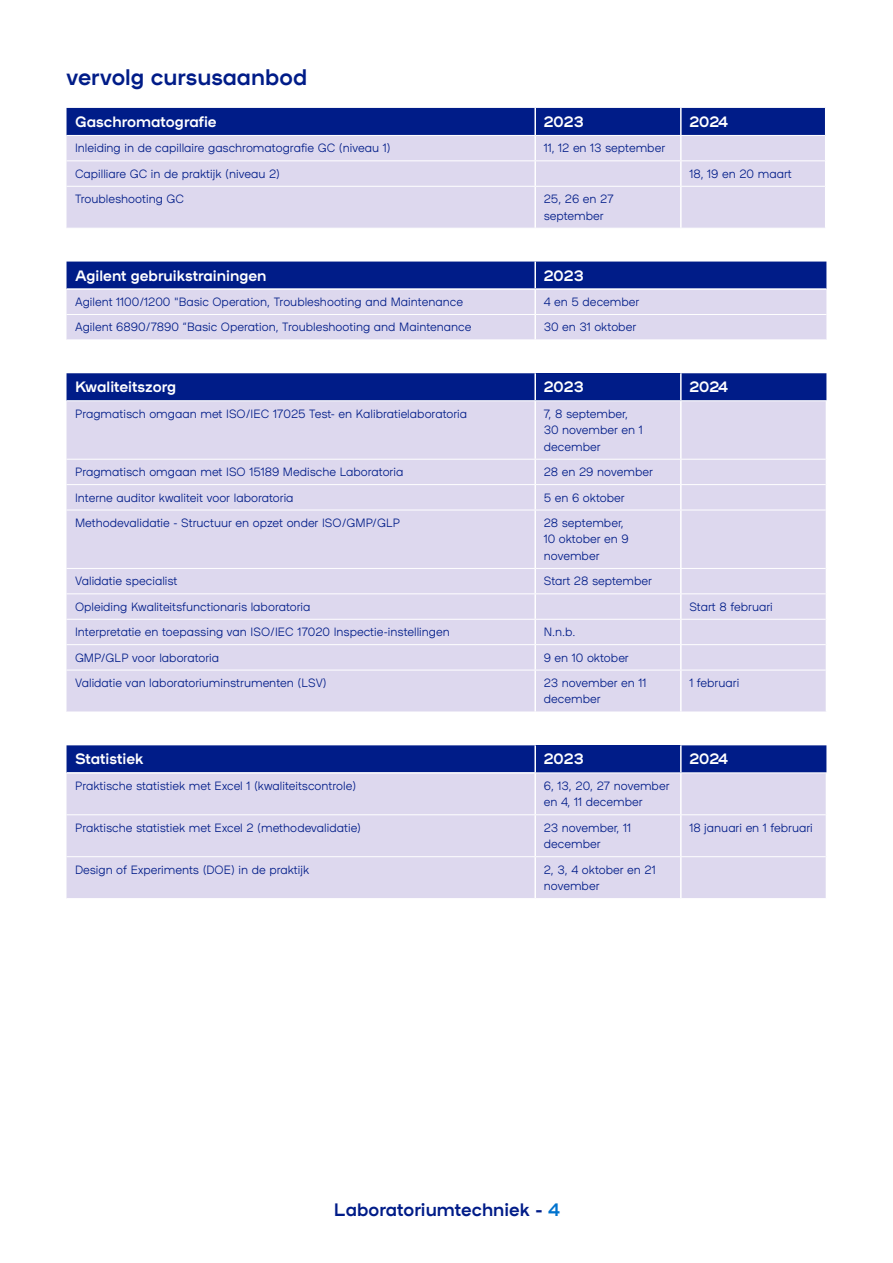
<style>
.page{position:relative;width:893px;height:1263px;background:#fff}
.page>*{position:absolute;margin:0;border:0;box-sizing:border-box;transform-origin:0 0}
.donker_kopje_inleidi{font:22.5px "Plaax 6 Ney 46 Bold";color:#001c88}
.t1{font:18px "Plaax 6 Ney 46 Bold";color:#001c88}
.tabel_kop{font:15px "Plaax 6 Ney 46 Bold";color:#fff}
.Platte_tekst{font:15px "Plaax 6 Ney 46 Bold";color:#fff}
.Platte_tekst-2{font:12px/16.5px "Plaax 6 Ney 26 Light";color:#001c88}
.s1{color:#0073ce}
</style>
<div class="page">
<div style="left:67px;top:187px;width:758px;height:41px;background:#ddd8ee"></div>
<hr style="left:534px;top:187px;width:2px;height:41px;background:#fff">
<hr style="left:680px;top:187px;width:2px;height:41px;background:#fff">
<svg style="left:67px;top:108px;width:759px;height:78px;background:#9097ca"></svg>
<hr style="left:67px;top:135px;width:468px;height:1px;background:#fff">
<hr style="left:535px;top:135px;width:146px;height:1px;background:#fff">
<hr style="left:681px;top:135px;width:144px;height:1px;background:#fff">
<svg style="left:67px;top:262px;width:759px;height:77px;background:#8f95ca"></svg>
<hr style="left:534px;top:262px;width:2px;height:26px;background:#fff">
<hr style="left:67px;top:288px;width:468px;height:2px;background:#fff">
<hr style="left:535px;top:288px;width:291px;height:2px;background:#fff">
<hr style="left:534px;top:290px;width:2px;height:24px;background:#fff">
<hr style="left:534px;top:315px;width:2px;height:24px;background:#fff">
<hr style="left:67px;top:314px;width:468px;height:1px;background:#fff">
<hr style="left:535px;top:314px;width:291px;height:1px;background:#fff">
<div style="left:67px;top:373px;width:759px;height:27px;background:#001c88"></div>
<div style="left:535px;top:373px;width:146px;height:28px;background:#001c88"></div>
<div style="left:67px;top:401px;width:759px;height:311px;background:#ddd8ee"></div>
<hr style="left:67px;top:459px;width:468px;height:1px;background:#fff">
<hr style="left:67px;top:484px;width:468px;height:1px;background:#fff">
<hr style="left:67px;top:510px;width:468px;height:1px;background:#fff">
<hr style="left:67px;top:568px;width:468px;height:1px;background:#fff">
<hr style="left:67px;top:593px;width:468px;height:1px;background:#fff">
<hr style="left:67px;top:619px;width:468px;height:1px;background:#fff">
<hr style="left:67px;top:644px;width:468px;height:1px;background:#fff">
<hr style="left:67px;top:670px;width:468px;height:1px;background:#fff">
<hr style="left:534px;top:401px;width:2px;height:58px;background:#fff">
<hr style="left:534px;top:460px;width:2px;height:24px;background:#fff">
<hr style="left:534px;top:485px;width:2px;height:25px;background:#fff">
<hr style="left:534px;top:510px;width:2px;height:58px;background:#fff">
<hr style="left:534px;top:569px;width:2px;height:24px;background:#fff">
<hr style="left:534px;top:594px;width:2px;height:25px;background:#fff">
<hr style="left:534px;top:620px;width:2px;height:24px;background:#fff">
<hr style="left:680px;top:401px;width:2px;height:58px;background:#fff">
<hr style="left:680px;top:485px;width:2px;height:25px;background:#fff">
<hr style="left:680px;top:510px;width:2px;height:58px;background:#fff">
<hr style="left:680px;top:569px;width:2px;height:24px;background:#fff">
<hr style="left:680px;top:594px;width:2px;height:25px;background:#fff">
<hr style="left:680px;top:620px;width:2px;height:24px;background:#fff">
<hr style="left:535px;top:459px;width:146px;height:1px;background:#fff">
<hr style="left:535px;top:484px;width:146px;height:1px;background:#fff">
<hr style="left:535px;top:510px;width:146px;height:1px;background:#fff">
<hr style="left:681px;top:510px;width:145px;height:1px;background:#fff">
<hr style="left:535px;top:568px;width:146px;height:1px;background:#fff">
<hr style="left:681px;top:568px;width:145px;height:1px;background:#fff">
<hr style="left:535px;top:593px;width:146px;height:1px;background:#fff">
<hr style="left:681px;top:593px;width:145px;height:1px;background:#fff">
<hr style="left:535px;top:619px;width:146px;height:1px;background:#fff">
<hr style="left:681px;top:619px;width:145px;height:1px;background:#fff">
<hr style="left:534px;top:373px;width:2px;height:27px;background:#fff">
<hr style="left:680px;top:373px;width:2px;height:27px;background:#fff">
<hr style="left:535px;top:400px;width:146px;height:1px;background:#fff">
<hr style="left:534px;top:645px;width:2px;height:25px;background:#fff">
<hr style="left:534px;top:670px;width:2px;height:42px;background:#fff">
<hr style="left:535px;top:644px;width:146px;height:1px;background:#fff">
<hr style="left:681px;top:644px;width:145px;height:1px;background:#fff">
<hr style="left:680px;top:645px;width:2px;height:25px;background:#fff">
<hr style="left:680px;top:670px;width:2px;height:42px;background:#fff">
<hr style="left:535px;top:670px;width:146px;height:1px;background:#fff">
<hr style="left:681px;top:670px;width:145px;height:1px;background:#fff">
<hr style="left:680px;top:460px;width:2px;height:24px;background:#fff">
<hr style="left:681px;top:459px;width:145px;height:1px;background:#fff">
<hr style="left:681px;top:484px;width:145px;height:1px;background:#fff">
<div style="left:67px;top:745px;width:759px;height:27px;background:#001c88"></div>
<div style="left:535px;top:745px;width:146px;height:28px;background:#001c88"></div>
<div style="left:67px;top:773px;width:759px;height:125px;background:#ddd8ee"></div>
<hr style="left:67px;top:772px;width:469px;height:2px;background:#fff">
<hr style="left:67px;top:814px;width:468px;height:1px;background:#fff">
<hr style="left:67px;top:856px;width:468px;height:1px;background:#fff">
<hr style="left:534px;top:774px;width:2px;height:40px;background:#fff">
<hr style="left:534px;top:815px;width:2px;height:41px;background:#fff">
<hr style="left:534px;top:857px;width:2px;height:41px;background:#fff">
<hr style="left:680px;top:773px;width:2px;height:41px;background:#fff">
<hr style="left:680px;top:815px;width:2px;height:41px;background:#fff">
<hr style="left:680px;top:857px;width:2px;height:41px;background:#fff">
<hr style="left:535px;top:814px;width:146px;height:1px;background:#fff">
<hr style="left:681px;top:814px;width:145px;height:1px;background:#fff">
<hr style="left:535px;top:856px;width:146px;height:1px;background:#fff">
<hr style="left:681px;top:856px;width:145px;height:1px;background:#fff">
<hr style="left:534px;top:745px;width:2px;height:27px;background:#fff">
<hr style="left:680px;top:745px;width:2px;height:27px;background:#fff">
<hr style="left:536px;top:772px;width:145px;height:1px;background:#fff">
<p class="donker_kopje_inleidi" style="left:67px;top:61px;width:242px">vervolg cursusaanbod</p>
<p class="tabel_kop" style="left:75px;top:111px;width:143px">Gaschromatografie</p>
<p class="Platte_tekst" style="left:544px;top:111px;width:41px">2023</p>
<p class="Platte_tekst" style="left:689px;top:111px;width:40px">2024</p>
<p class="Platte_tekst-2" style="left:75px;top:139px;width:317px">Inleiding in de capillaire gaschromatografie GC (niveau 1)</p>
<p class="Platte_tekst-2" style="left:544px;top:139px;width:123px">11, 12 en 13 september</p>
<p class="Platte_tekst-2" style="left:75px;top:165px;width:207px">Capilliare GC in de praktijk (niveau 2)</p>
<p class="Platte_tekst-2" style="left:689px;top:165px;width:104px">18, 19 en 20 maart</p>
<p class="Platte_tekst-2" style="left:75px;top:190px;width:111px">Troubleshooting GC</p>
<p class="Platte_tekst-2" style="left:544px;top:190px;width:71px">25, 26 en 27 september</p>
<p class="tabel_kop" style="left:75px;top:264px;width:193px">Agilent gebruikstrainingen</p>
<p class="Platte_tekst" style="left:544px;top:264px;width:41px">2023</p>
<p class="Platte_tekst-2" style="left:75px;top:293px;width:389px">Agilent 1100/1200 "Basic Operation, Troubleshooting and Maintenance</p>
<p class="Platte_tekst-2" style="left:544px;top:293px;width:97px">4 en 5 december</p>
<p class="Platte_tekst-2" style="left:75px;top:318px;width:398px">Agilent 6890/7890 “Basic Operation, Troubleshooting and Maintenance</p>
<p class="Platte_tekst-2" style="left:544px;top:318px;width:94px">30 en 31 oktober</p>
<p class="tabel_kop" style="left:75px;top:376px;width:103px">Kwaliteitszorg</p>
<p class="Platte_tekst" style="left:544px;top:376px;width:41px">2023</p>
<p class="Platte_tekst" style="left:689px;top:376px;width:40px">2024</p>
<p class="Platte_tekst-2" style="left:75px;top:405px;width:394px">Pragmatisch omgaan met ISO/IEC 17025 Test- en Kalibratielaboratoria</p>
<p class="Platte_tekst-2" style="left:544px;top:405px;width:101px">7, 8 september,<br>30 november en 1 december</p>
<p class="Platte_tekst-2" style="left:75px;top:463px;width:330px">Pragmatisch omgaan met ISO 15189 Medische Laboratoria</p>
<p class="Platte_tekst-2" style="left:544px;top:463px;width:111px">28 en 29 november</p>
<p class="Platte_tekst-2" style="left:75px;top:489px;width:220px">Interne auditor kwaliteit voor laboratoria</p>
<p class="Platte_tekst-2" style="left:544px;top:489px;width:82px">5 en 6 oktober</p>
<p class="Platte_tekst-2" style="left:75px;top:514px;width:327px">Methodevalidatie - Structuur en opzet onder ISO/GMP/GLP</p>
<p class="Platte_tekst-2" style="left:544px;top:514px;width:87px">28 september,<br>10 oktober en 9 november</p>
<p class="Platte_tekst-2" style="left:75px;top:572px;width:104px">Validatie specialist</p>
<p class="Platte_tekst-2" style="left:544px;top:572px;width:110px">Start 28 september</p>
<p class="Platte_tekst-2" style="left:75px;top:598px;width:237px">Opleiding Kwaliteitsfunctionaris laboratoria</p>
<p class="Platte_tekst-2" style="left:689px;top:598px;width:85px">Start 8 februari</p>
<p class="Platte_tekst-2" style="left:75px;top:623px;width:376px">Interpretatie en toepassing van ISO/IEC 17020 Inspectie-instellingen</p>
<p class="Platte_tekst-2" style="left:544px;top:623px;width:33px">N.n.b.</p>
<p class="Platte_tekst-2" style="left:75px;top:649px;width:146px">GMP/GLP voor laboratoria</p>
<p class="Platte_tekst-2" style="left:544px;top:649px;width:87px">9 en 10 oktober</p>
<p class="Platte_tekst-2" style="left:75px;top:674px;width:253px">Validatie van laboratoriuminstrumenten (LSV)</p>
<p class="Platte_tekst-2" style="left:544px;top:674px;width:104px">23 november en 11 december</p>
<p class="Platte_tekst-2" style="left:689px;top:674px;width:51px">1 februari</p>
<p class="Platte_tekst" style="left:75px;top:748px;width:70px">Statistiek</p>
<p class="Platte_tekst" style="left:544px;top:748px;width:41px">2023</p>
<p class="Platte_tekst" style="left:689px;top:748px;width:40px">2024</p>
<p class="Platte_tekst-2" style="left:75px;top:777px;width:283px">Praktische statistiek met Excel 1 (kwaliteitscontrole)</p>
<p class="Platte_tekst-2" style="left:544px;top:777px;width:127px">6, 13, 20, 27 november en 4, 11 december</p>
<p class="Platte_tekst-2" style="left:75px;top:819px;width:288px">Praktische statistiek met Excel 2 (methodevalidatie)</p>
<p class="Platte_tekst-2" style="left:544px;top:819px;width:89px">23 november, 11 december</p>
<p class="Platte_tekst-2" style="left:689px;top:819px;width:125px">18 januari en 1 februari</p>
<p class="Platte_tekst-2" style="left:75px;top:861px;width:236px">Design of Experiments (DOE) in de praktijk</p>
<p class="Platte_tekst-2" style="left:544px;top:861px;width:113px">2, 3, 4 oktober en 21 november</p>
<h2 class="t1" style="left:334px;top:1197px;width:228px">Laboratoriumtechniek - <span class="s1">4</span></h2>
</div>
